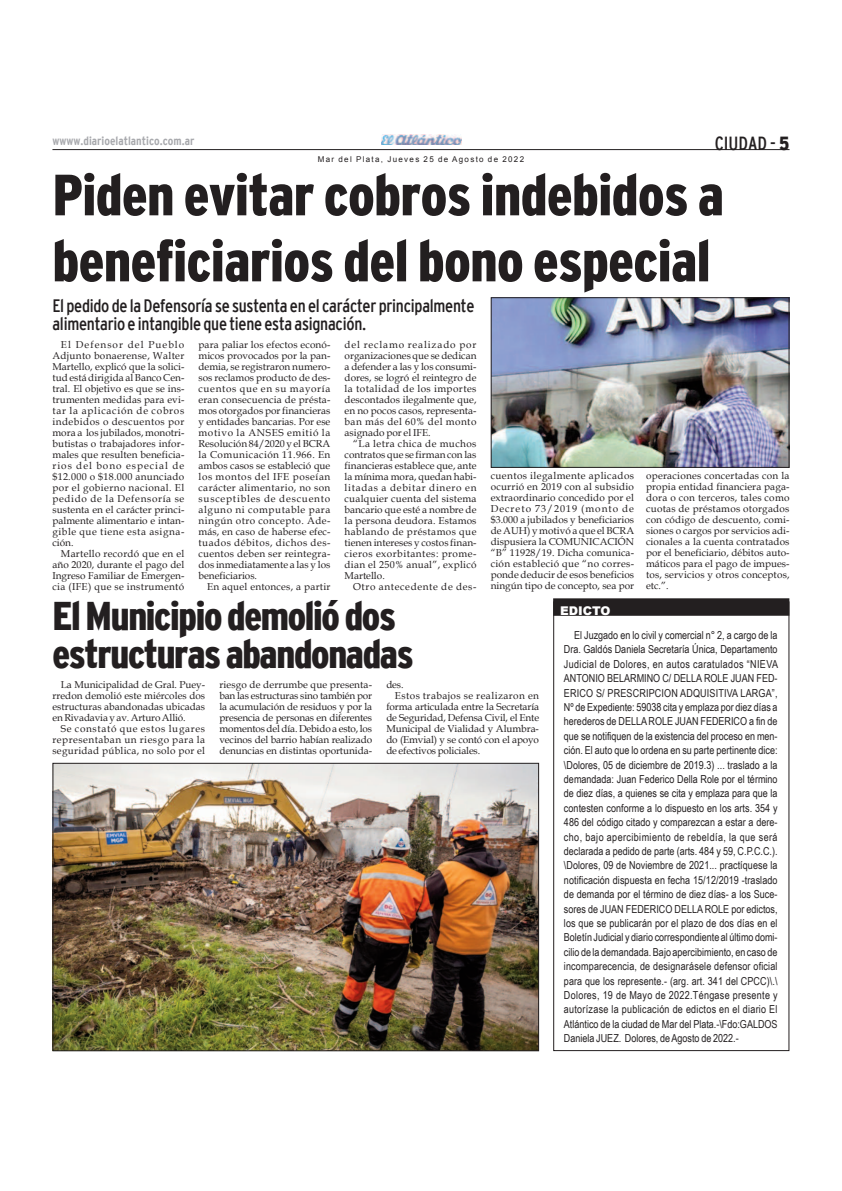
<style>
.page{position:relative;width:842px;height:1191px;background:#fff}
.page>*{position:absolute;margin:0;border:0;box-sizing:border-box;transform-origin:0 0}
.t1{font:900 condensed 58px/66px "Interstate";letter-spacing:-.01em;color:#231f20}
.t2{font:900 condensed 40px/38px "Interstate";letter-spacing:-.035em;color:#231f20}
.t3{font:condensed 19px "Interstate";color:#231f20}
.t4{font:condensed 18px/18px "Interstate";letter-spacing:-.015em;color:#231f20}
.t5{font:700 condensed 12px "Interstate";color:#a8a9ad}
.t6{font:900 12px "Arial";color:#fff}
.t7{font:11px/14.4px "Arial Narrow";color:#231f20;text-align:justify}
.t8{font:10px/11px "Book Antiqua";color:#231f20;text-align:justify}
.t9{font:10px "Book Antiqua";letter-spacing:.045em;color:#231f20}
.t10{font:10px "Book Antiqua";letter-spacing:.02em;color:#231f20}
.t11{font:10px "Book Antiqua";letter-spacing:.06em;color:#231f20}
.t12{font:8px "Arial";letter-spacing:.165em;color:#231f20}
.s1{font-weight:900}
</style>
<div class="page">
<div style="left:553px;top:601px;width:236px;height:450px;border:1px solid #231f20"></div>
<hr style="left:52px;top:149px;width:737px;height:1px;background:#231f20">
<img style="left:381px;top:135px;width:80px;height:9px">
<img style="left:493px;top:299px;width:294px;height:167px">
<div style="left:491px;top:297px;width:298px;height:171px;border:1px solid #231f20"></div>
<div style="left:553px;top:598px;width:236px;height:18px;background:#231f20"></div>
<img style="left:54px;top:765px;width:483px;height:284px">
<div style="left:52px;top:763px;width:487px;height:288px;border:1px solid #231f20"></div>
<p class="t5" style="left:52px;top:134px;width:143px">wwww.diarioelatlantico.com.ar</p>
<h3 class="t3" style="left:715px;top:133px;width:76px">CIUDAD - <span class="s1">5</span></h3>
<h1 class="t1" style="left:52px;top:162px;width:673px">Piden evitar cobros indebidos a beneficiarios del bono especial</h1>
<h3 class="t4" style="left:52px;top:297px;width:423px">El pedido de laDefensoría se sustenta en el carácter principalmente alimentario e intangible que tiene esta asignación.</h3>
<p class="t12" style="left:318px;top:155px;width:208px">Mar del Plata, Jueves 25 de Agosto de 2022</p>
<p class="t8" style="left:52px;top:339px;width:133px;text-indent:9px">El Defensor del Pueblo Adjunto bonaerense, Walter Martello, explicó que la solici&shy;tud está dirigida al Banco Cen&shy;tral. El objetivo es que se ins&shy;trumenten medidas para evi&shy;tar la aplicación de cobros indebidos o descuentos por mora a los jubilados, monotri&shy;butistas o trabajadores infor&shy;males que resulten beneficia&shy;rios del bono especial de $12.000 o $18.000 anunciado por el gobierno nacional. El pedido de la Defensoría se sustenta en el carácter princi&shy;palmente alimentario e intan&shy;gible que tiene esta asigna&shy;ción.</p>
<p class="t8" style="left:52px;top:548px;width:133px;text-indent:9px">Martello recordó que en el año 2020, durante el pago del Ingreso Familiar de Emergen&shy;cia (IFE) que se instrumentó</p>
<p class="t8" style="left:199px;top:339px;width:133px">para paliar los efectos econó&shy;micos provocados por la pan&shy;demia, se registraron numero&shy;sos reclamos producto de des&shy;cuentos que en su mayoría eran consecuencia de présta&shy;mos otorgados por financieras y entidades bancarias. Por ese motivo la ANSES emitió la Resolución 84/2020 y el BCRA la Comunicación 11.966. En ambos casos se estableció que los montos del IFE poseían carácter alimentario, no son susceptibles de descuento alguno ni computable para ningún otro concepto. Ade&shy;más, en caso de haberse efec&shy;tuados débitos, dichos des&shy;cuentos deben ser reintegra&shy;dos inmediatamente a las y los beneficiarios.</p>
<p class="t10" style="left:207px;top:581px;width:125px">En aquel entonces, a partir</p>
<p class="t8" style="left:345px;top:339px;width:133px">del reclamo realizado por organizaciones que se dedican a defender a las y los consumi&shy;dores, se logró el reintegro de la totalidad de los importes descontados ilegalmente que, en no pocos casos, representa&shy;ban más del 60% del monto asignado por el IFE.</p>
<p class="t8" style="left:345px;top:438px;width:133px;text-indent:9px">“La letra chica de muchos contratos que se firman con las financieras establece que, ante la mínima mora, quedan habi&shy;litadas a debitar dinero en cualquier cuenta del sistema bancario que esté a nombre de la persona deudora. Estamos hablando de préstamos que tienen intereses y costos finan&shy;cieros exorbitantes: prome&shy;dian el 250% anual”, explicó Martello.</p>
<p class="t11" style="left:353px;top:581px;width:125px">Otro antecedente de des-</p>
<p class="t8" style="left:491px;top:470px;width:145px">cuentos ilegalmente aplicados ocurrió en 2019 con al subsidio extraordinario concedido por el Decreto 73/2019 (monto de $3.000 a jubilados y beneficiarios de AUH) y motivó a que el BCRA dispusiera la COMUNICACIÓN “B” 11928/19. Dicha comunica&shy;ción estableció que “no corres&shy;ponde deducir de esos beneficios ningún tipo de concepto, sea por</p>
<p class="t8" style="left:646px;top:470px;width:145px">operaciones concertadas con la propia entidad financiera paga&shy;dora o con terceros, tales como cuotas de préstamos otorgados con código de descuento, comi&shy;siones o cargos por servicios adi&shy;cionales a la cuenta contratados por el beneficiario, débitos auto&shy;máticos para el pago de impues&shy;tos, servicios y otros conceptos, etc.”.</p>
<p class="t7" style="left:564px;top:627px;width:216px;text-indent:10px">El Juzgado en lo civil y comercial n° 2, a cargo de la Dra. Galdós Daniela Secretaría Única, Departamento Judicial de Dolores, en autos caratulados “NIEVA ANTONIO BELARMINO C/ DELLA ROLE JUAN FED-ERICO S/ PRESCRIPCION ADQUISITIVA LARGA”, Nº de Expediente: 59038 cita y emplaza por diez días a herederos de DELLAROLE JUAN FEDERICO a fin de que se notifiquen de la existencia del proceso en men&shy;ción. El auto que lo ordena en su parte pertinente dice: \Dolores, 05 de diciembre de 2019.3) ... traslado a la demandada: Juan Federico Della Role por el término de diez días, a quienes se cita y emplaza para que la contesten conforme a lo dispuesto en los arts. 354 y 486 del código citado y comparezcan a estar a dere&shy;cho, bajo apercibimiento de rebeldía, la que será declarada a pedido de parte (arts. 484 y 59, C.P.C.C.). \Dolores, 09 de Noviembre de 2021... practíquese la notificación dispuesta en fecha 15/12/2019 -traslado de demanda por el término de diez días- a los Suce&shy;sores de JUAN FEDERICO DELLAROLE por edictos, los que se publicarán por el plazo de dos días en el Boletín Judicial y diario correspondiente al último domi&shy;cilio de la demandada. Bajo apercibimiento, en caso de incomparecencia, de designarásele defensor oficial para que los represente.- (arg. art. 341 del CPCC)\.\ Dolores, 19 de Mayo de 2022.Téngase presente y autorízase la publicación de edictos en el diario El Atlántico de la ciudad de Mar del Plata.-\Fdo:GALDOS Daniela JUEZ. Dolores, deAgosto de 2022.-</p>
<h2 class="t2" style="left:52px;top:596px;width:363px">ElMunicipiodemoliódos estructuras abandonadas</h2>
<p class="t6" style="left:560px;top:601px;width:52px">EDICTO</p>
<p class="t8" style="left:219px;top:679px;width:154px">riesgo de derrumbe que presenta&shy;ban las estructuras sino también por la acumulación de residuos y por la presencia de personas en diferentes momentos del día. Debido a esto, los vecinos del barrio habían realizado denuncias en distintas oportunida-</p>
<p class="t8" style="left:386px;top:679px;width:19px">des.</p>
<p class="t8" style="left:52px;top:679px;width:154px;text-indent:9px">La Municipalidad de Gral. Puey&shy;rredon demolió este miércoles dos estructuras abandonadas ubicadas en Rivadavia y av. Arturo Allió.</p>
<p class="t8" style="left:52px;top:723px;width:154px;text-indent:9px">Se constató que estos lugares representaban un riesgo para la seguridad pública, no solo por el</p>
<p class="t9" style="left:395px;top:689px;width:146px">Estos trabajos se realizaron en</p>
<p class="t8" style="left:386px;top:701px;width:154px">forma articulada entre la Secretaría</p>
<p class="t8" style="left:386px;top:712px;width:154px">de Seguridad, Defensa Civil, el Ente</p>
<p class="t8" style="left:386px;top:723px;width:154px">Municipal de Vialidad y Alumbra-</p>
<p class="t8" style="left:386px;top:734px;width:154px">do (Emvial) y se contó con el apoyo</p>
<p class="t8" style="left:386px;top:745px;width:95px">de efectivos policiales.</p>
</div>
